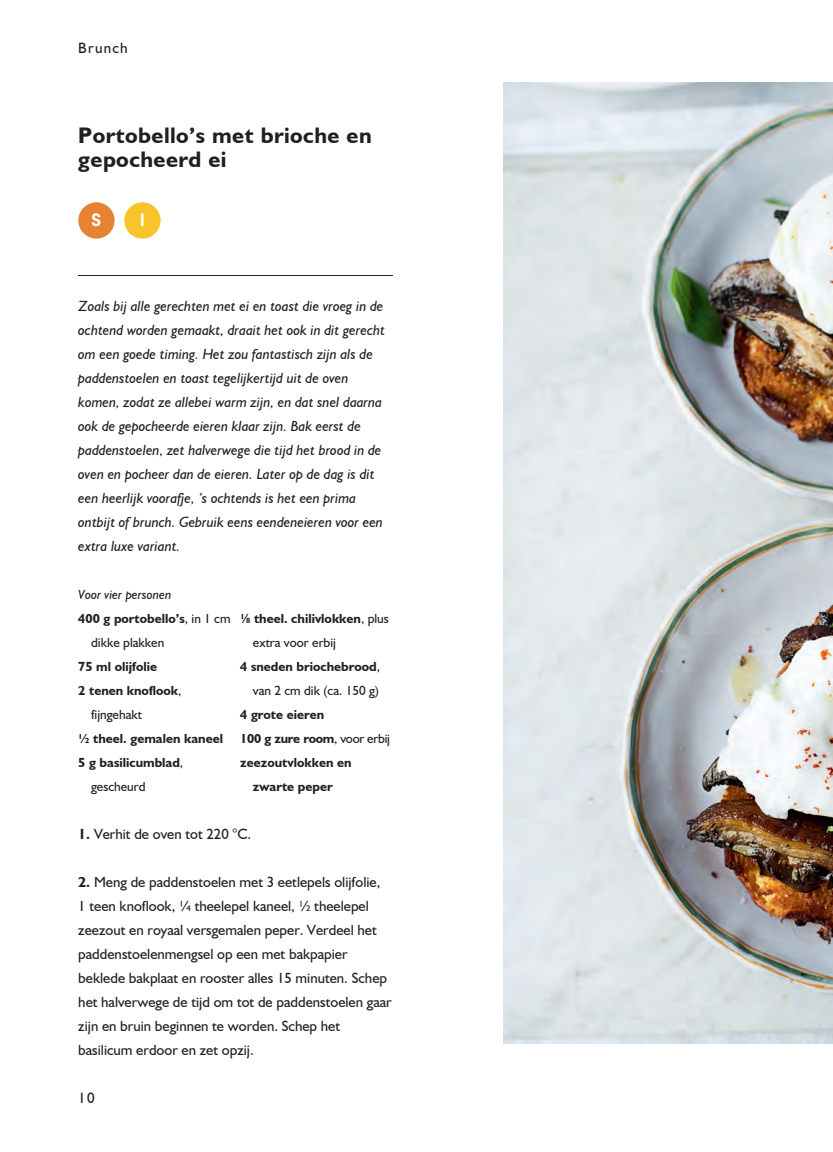
<style>
.page{position:relative;width:833px;height:1152px;background:#fff}
.page>*{position:absolute;margin:0;border:0;box-sizing:border-box;transform-origin:0 0}
.t1{font:700 22.5px/24px "Humanist 521 BT";letter-spacing:.02em;color:#231f20}
.t2{font:700 18.75px "Neuzeit Gro";color:#fff}
.t3{font:15px "Humanist 521 BT";letter-spacing:.08em;color:#231f20}
.t4{font:italic 14.7px/24px "Humanist 521 BT";color:#231f20}
.t5{font:14.7px/24px "Humanist 521 BT";color:#231f20}
.t6{font:700 13.2px "Humanist 521 BT";color:#231f20}
.t7{font:13.2px "Humanist 521 BT";color:#231f20}
.t8{font:700 13.2px "Humanist 521 BT";letter-spacing:-.02em;color:#231f20}
.t9{font:italic 13.2px "Humanist 521 BT";color:#231f20}
.s1{font-weight:400}
.s2{font-size:7.65px}
.s3{font-weight:700}
</style>
<div class="page">
<div style="left:78px;top:202px;width:37px;height:37px;background:#e68234;border-radius:50%"></div>
<div style="left:124px;top:202px;width:37px;height:37px;background:#f7c52b;border-radius:50%"></div>
<hr style="left:78px;top:275px;width:315px;height:1px;background:#231f20">
<img style="left:503px;top:83px;width:330px;height:960px">
<p class="t3" style="left:78px;top:39px;width:51px">Brunch</p>
<h1 class="t1" style="left:78px;top:122px;width:295px">Portobello’s met brioche en gepocheerd ei</h1>
<p class="t2" style="left:92px;top:210px;width:11px">S</p>
<p class="t2" style="left:140px;top:210px;width:7px">I</p>
<p class="t4" style="left:78px;top:293px;width:308px">Zoals bij alle gerechten met ei en toast die vroeg in de ochtend worden gemaakt, draait het ook in dit gerecht om een goede timing. Het zou fantastisch zijn als de paddenstoelen en toast tegelijkertijd uit de oven komen, zodat ze allebei warm zijn, en dat snel daarna ook de gepocheerde eieren klaar zijn. Bak eerst de paddenstoelen, zet halverwege die tijd het brood in de oven en pocheer dan de eieren. Later op de dag is dit een heerlijk voorafje, ’s ochtends is het een prima ontbijt of brunch. Gebruik eens eendeneieren voor een extra luxe variant.</p>
<p class="t9" style="left:78px;top:586px;width:94px">Voor vier personen</p>
<p class="t6" style="left:78px;top:610px;width:154px">400 g portobello’s<span class="s1">, in 1 cm</span></p>
<p class="t7" style="left:91px;top:634px;width:75px">dikke plakken</p>
<p class="t6" style="left:78px;top:658px;width:80px">75 ml olijfolie</p>
<p class="t6" style="left:78px;top:682px;width:105px">2 tenen knoflook<span class="s1">,</span></p>
<p class="t7" style="left:91px;top:706px;width:52px">fijngehakt</p>
<p class="t6" style="left:78px;top:730px;width:146px">½ theel. gemalen kaneel</p>
<p class="t6" style="left:78px;top:754px;width:106px">5 g basilicumblad<span class="s1">,</span></p>
<p class="t7" style="left:91px;top:778px;width:56px">gescheurd</p>
<p class="t6" style="left:240px;top:610px;width:150px">¹∕<span class="s2">8</span> theel. chilivlokken<span class="s1">, plus</span></p>
<p class="t7" style="left:253px;top:634px;width:85px">extra voor erbij</p>
<p class="t6" style="left:240px;top:658px;width:141px">4 sneden briochebrood<span class="s1">,</span></p>
<p class="t7" style="left:253px;top:682px;width:128px">van 2 cm dik (ca. 150 g)</p>
<p class="t6" style="left:240px;top:706px;width:86px">4 grote eieren</p>
<p class="t8" style="left:240px;top:730px;width:151px">100 g zure room<span class="s1">, voor erbij</span></p>
<p class="t6" style="left:240px;top:754px;width:113px">zeezoutvlokken en</p>
<p class="t6" style="left:253px;top:778px;width:81px">zwarte peper</p>
<p class="t5" style="left:78px;top:821px;width:174px"><span class="s3">1.</span> Verhit de oven tot 220 °C.</p>
<p class="t5" style="left:78px;top:869px;width:315px"><span class="s3">2.</span> Meng de paddenstoelen met 3 eetlepels olijfolie,<br>1 teen knoflook, ¼ theelepel kaneel, ½ theelepel zeezout en royaal versgemalen peper. Verdeel het paddenstoelenmengsel op een met bakpapier beklede bakplaat en rooster alles 15 minuten. Schep het halverwege de tijd om tot de paddenstoelen gaar zijn en bruin beginnen te worden. Schep het basilicum erdoor en zet opzij.</p>
<p class="t3" style="left:78px;top:1088px;width:18px">10</p>
</div>
